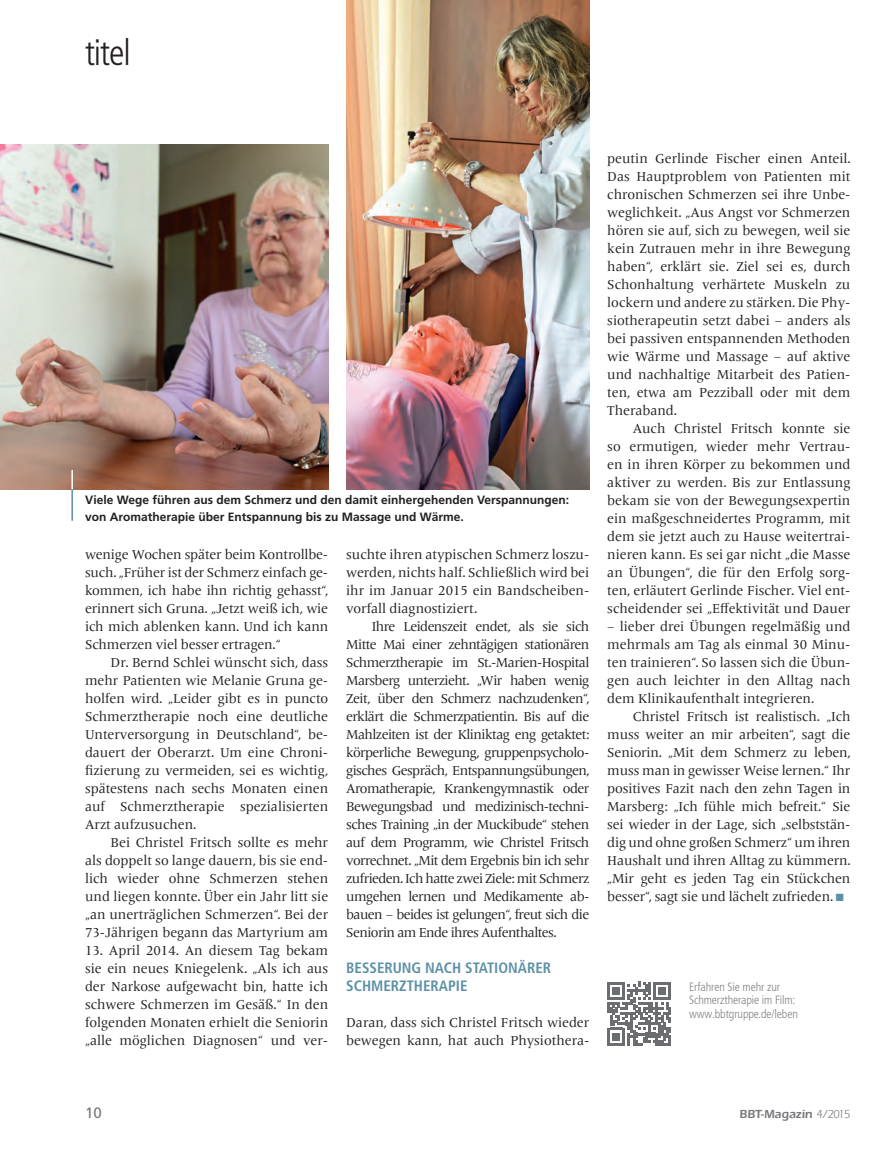
<style>
.page{position:relative;width:893px;height:1149px;background:#fff}
.page>*{position:absolute;margin:0;border:0;box-sizing:border-box;transform-origin:0 0}
.t1{font:300 condensed 36px "Frutiger LT Pro";letter-spacing:-.03em;color:#231f20}
.t2{font:700 condensed 15px/18px "Frutiger LT Pro";color:#5d91a7}
.t3{font:15px "Frutiger";color:#76787b}
.t4{font:13.5px/18px "Frutiger Serif LT Pro";color:#231f20;text-align:justify}
.t5{font:700 12px/16.5px "Frutiger";color:#231f20}
.t6{font:300 condensed 12px/13.5px "Frutiger LT Pro";letter-spacing:-.01em;color:#808285}
.t7{font:600 12px "ITC Eras LT";color:#76787b}
.s1{color:#5d91a7}
.s2{font-weight:400}
</style>
<div class="page">
<svg style="left:607px;top:981px;width:64px;height:64px"></svg>
<img style="left:0;top:145px;width:328px;height:344px">
<img style="left:346px;top:0;width:243px;height:489px">
<hr style="left:71px;top:489px;width:2px;height:31px;background:#5d91a7">
<svg style="left:71px;top:470px;width:2px;height:19px"></svg>
<h1 class="t1" style="left:85px;top:32px;width:47px">titel</h1>
<p class="t5" style="left:85px;top:491px;width:485px">Viele Wege führen aus dem Schmerz und den damit einhergehenden Verspannungen: von Aromatherapie über Entspannung bis zu Massage und Wärme.</p>
<p class="t4" style="left:85px;top:545px;width:245px">wenige Wochen später beim Kontrollbe&shy;such. „Früher ist der Schmerz einfach ge&shy;kommen, ich habe ihn richtig gehasst“, erinnert sich Gruna. „Jetzt weiß ich, wie ich mich ablenken kann. Und ich kann Schmerzen viel besser ertragen.“</p>
<p class="t4" style="left:85px;top:653px;width:245px;text-indent:26px">Dr. Bernd Schlei wünscht sich, dass mehr Patienten wie Melanie Gruna ge&shy;holfen wird. „Leider gibt es in puncto Schmerztherapie noch eine deutliche Unterversorgung in Deutschland“, be&shy;dauert der Oberarzt. Um eine Chroni&shy;fizierung zu vermeiden, sei es wichtig, spätestens nach sechs Monaten einen auf Schmerztherapie spezialisierten Arzt aufzusuchen.</p>
<p class="t4" style="left:85px;top:833px;width:245px;text-indent:26px">Bei Christel Fritsch sollte es mehr als doppelt so lange dauern, bis sie end&shy;lich wieder ohne Schmerzen stehen und liegen konnte. Über ein Jahr litt sie „an unerträglichen Schmerzen“. Bei der 73-Jährigen begann das Martyrium am</p>
<p class="t4" style="left:85px;top:941px;width:245px">13. April 2014. An diesem Tag bekam sie ein neues Kniegelenk. „Als ich aus der Narkose aufgewacht bin, hatte ich schwere Schmerzen im Gesäß.“ In den folgenden Monaten erhielt die Seniorin „alle möglichen Diagnosen“ und ver-</p>
<p class="t4" style="left:346px;top:545px;width:245px">suchte ihren atypischen Schmerz loszu&shy;werden, nichts half. Schließlich wird bei ihr im Januar 2015 ein Bandscheiben&shy;vorfall diagnostiziert.</p>
<p class="t4" style="left:346px;top:617px;width:245px;text-indent:26px">Ihre Leidenszeit endet, als sie sich Mitte Mai einer zehntägigen stationären Schmerztherapie im St.-Marien-Hospital Marsberg unterzieht. „Wir haben wenig Zeit, über den Schmerz nachzudenken“, erklärt die Schmerzpatientin. Bis auf die Mahlzeiten ist der Kliniktag eng getaktet: körperliche Bewegung, gruppenpsycholo&shy;gisches Gespräch, Entspannungsübungen, Aromatherapie, Krankengymnastik oder Bewegungsbad und medizinisch-techni&shy;sches Training „in der Muckibude“ stehen auf dem Programm, wie Christel Fritsch vorrechnet. „Mit dem Ergebnis bin ich sehr zufrieden. Ich hatte zwei Ziele: mit Schmerz umgehen lernen und Medikamente ab&shy;bauen – beides ist gelungen“, freut sich die Seniorin am Ende ihres Aufenthaltes.</p>
<p class="t2" style="left:346px;top:958px;width:207px">BESSERUNG NACH STATIONÄRER<br>SCHMERZTHERAPIE</p>
<p class="t4" style="left:346px;top:1013px;width:245px">Daran, dass sich Christel Fritsch wieder bewegen kann, hat auch Physiothera-</p>
<p class="t4" style="left:607px;top:149px;width:245px">peutin Gerlinde Fischer einen Anteil.<br>Das Hauptproblem von Patienten mit chronischen Schmerzen sei ihre Unbe&shy;weglichkeit. „Aus Angst vor Schmerzen hören sie auf, sich zu bewegen, weil sie kein Zutrauen mehr in ihre Bewegung haben“, erklärt sie. Ziel sei es, durch Schonhaltung verhärtete Muskeln zu lockern und andere zu stärken. Die Phy&shy;siotherapeutin setzt dabei – anders als bei passiven entspannenden Methoden wie Wärme und Massage – auf aktive und nachhaltige Mitarbeit des Patien&shy;ten, etwa am Pezziball oder mit dem Theraband.</p>
<p class="t4" style="left:607px;top:419px;width:245px;text-indent:26px">Auch Christel Fritsch konnte sie so ermutigen, wieder mehr Vertrau&shy;en in ihren Körper zu bekommen und aktiver zu werden. Bis zur Entlassung bekam sie von der Bewegungsexpertin ein maßgeschneidertes Programm, mit dem sie jetzt auch zu Hause weitertrai&shy;nieren kann. Es sei gar nicht „die Masse an Übungen“, die für den Erfolg sorg&shy;ten, erläutert Gerlinde Fischer. Viel ent&shy;scheidender sei „Effektivität und Dauer</p>
<p class="t4" style="left:607px;top:617px;width:245px">– lieber drei Übungen regelmäßig und mehrmals am Tag als einmal 30 Minu&shy;ten trainieren“. So lassen sich die Übun&shy;gen auch leichter in den Alltag nach dem Klinikaufenthalt integrieren.</p>
<p class="t4" style="left:607px;top:707px;width:245px;text-indent:26px">Christel Fritsch ist realistisch. „Ich muss weiter an mir arbeiten“, sagt die Seniorin. „Mit dem Schmerz zu leben, muss man in gewisser Weise lernen.“ Ihr positives Fazit nach den zehn Tagen in Marsberg: „Ich fühle mich befreit.“ Sie sei wieder in der Lage, sich „selbststän&shy;dig und ohne großen Schmerz“ um ihren Haushalt und ihren Alltag zu kümmern. „Mir geht es jeden Tag ein Stückchen besser“, sagt sie und lächelt zufrieden. <span class="s1">■</span></p>
<p class="t6" style="left:689px;top:979px;width:110px">Erfahren Sie mehr zur<br>Schmerztherapie im Film: www.bbtgruppe.de/leben</p>
<p class="t3" style="left:85px;top:1103px;width:18px">10</p>
<p class="t7" style="left:739px;top:1106px;width:112px">BBT-Magazin <span class="s2">4/2015</span></p>
</div>
